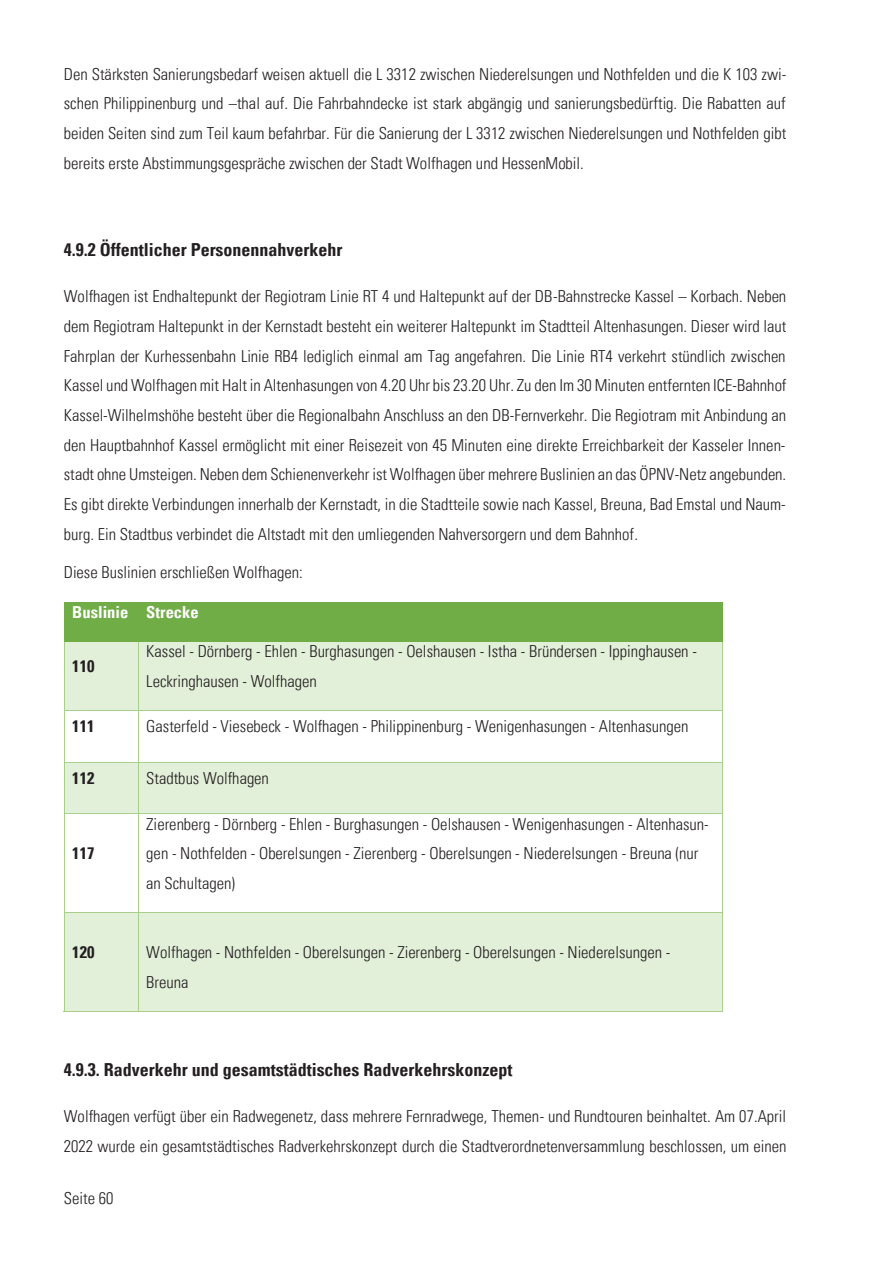
<style>
.page{position:relative;width:893px;height:1263px;background:#fff}
.page>*{position:absolute;margin:0;border:0;box-sizing:border-box;transform-origin:0 0}
.t1{font:700 condensed 18px "Univers LT Pro";color:#231f20}
.t2{font:300 condensed 16.5px/29.7px "Univers LT Pro";color:#231f20}
.t3{font:700 condensed 16.5px "Univers LT Pro";color:#fff}
.t4{font:700 condensed 16.5px "Univers LT Pro";color:#231f20}
</style>
<div class="page">
<div style="left:65px;top:602px;width:73px;height:39px;background:#70ad46"></div>
<div style="left:138px;top:602px;width:584px;height:39px;background:#70ad46"></div>
<hr style="left:64px;top:602px;width:1px;height:39px;background:#70ad46">
<hr style="left:722px;top:602px;width:1px;height:39px;background:#70ad46">
<div style="left:65px;top:642px;width:73px;height:68px;background:#e2efd9"></div>
<div style="left:139px;top:642px;width:583px;height:68px;background:#e2efd9"></div>
<hr style="left:64px;top:641px;width:658px;height:1px;background:#70ad46">
<hr style="left:64px;top:642px;width:1px;height:68px;background:#a8d08c">
<hr style="left:138px;top:642px;width:1px;height:68px;background:#a8d08c">
<hr style="left:722px;top:642px;width:1px;height:68px;background:#a8d08c">
<hr style="left:64px;top:710px;width:658px;height:1px;background:#a8d08c">
<hr style="left:64px;top:711px;width:1px;height:51px;background:#a8d08c">
<hr style="left:138px;top:711px;width:1px;height:51px;background:#a8d08c">
<hr style="left:722px;top:711px;width:1px;height:51px;background:#a8d08c">
<div style="left:65px;top:763px;width:73px;height:51px;background:#e2efd9"></div>
<div style="left:139px;top:763px;width:583px;height:51px;background:#e2efd9"></div>
<hr style="left:64px;top:762px;width:658px;height:1px;background:#a8d08c">
<hr style="left:64px;top:763px;width:1px;height:51px;background:#a8d08c">
<hr style="left:138px;top:763px;width:1px;height:51px;background:#a8d08c">
<hr style="left:722px;top:763px;width:1px;height:51px;background:#a8d08c">
<hr style="left:64px;top:814px;width:658px;height:1px;background:#a8d08c">
<hr style="left:64px;top:814px;width:1px;height:98px;background:#a8d08c">
<hr style="left:138px;top:814px;width:1px;height:98px;background:#a8d08c">
<hr style="left:722px;top:814px;width:1px;height:98px;background:#a8d08c">
<div style="left:65px;top:913px;width:73px;height:98px;background:#e2efd9"></div>
<div style="left:139px;top:913px;width:583px;height:98px;background:#e2efd9"></div>
<hr style="left:64px;top:912px;width:658px;height:1px;background:#a8d08c">
<hr style="left:64px;top:913px;width:1px;height:99px;background:#a8d08c">
<hr style="left:64px;top:1011px;width:74px;height:1px;background:#a8d08c">
<hr style="left:138px;top:913px;width:1px;height:99px;background:#a8d08c">
<hr style="left:139px;top:1011px;width:583px;height:1px;background:#a8d08c">
<hr style="left:722px;top:913px;width:1px;height:99px;background:#a8d08c">
<p class="t2" style="left:64px;top:59px;width:724px;text-align:justify">Den Stärksten Sanierungsbedarf weisen aktuell die L 3312 zwischen Niederelsungen und Nothfelden und die K 103 zwi&shy;schen Philippinenburg und –thal auf. Die Fahrbahndecke ist stark abgängig und sanierungsbedürftig. Die Rabatten auf beiden Seiten sind zum Teil kaum befahrbar. Für die Sanierung der L 3312 zwischen Niederelsungen und Nothfelden gibt bereits erste Abstimmungsgespräche zwischen der Stadt Wolfhagen und HessenMobil.</p>
<p class="t1" style="left:64px;top:240px;width:280px">4.9.2 Öffentlicher Personennahverkehr</p>
<p class="t2" style="left:64px;top:282px;width:724px;text-align:justify">Wolfhagen ist Endhaltepunkt der Regiotram Linie RT 4 und Haltepunkt auf der DB-Bahnstrecke Kassel – Korbach. Neben dem Regiotram Haltepunkt in der Kernstadt besteht ein weiterer Haltepunkt im Stadtteil Altenhasungen. Dieser wird laut Fahrplan der Kurhessenbahn Linie RB4 lediglich einmal am Tag angefahren. Die Linie RT4 verkehrt stündlich zwischen Kassel und Wolfhagen mit Halt in Altenhasungen von 4.20 Uhr bis 23.20 Uhr. Zu den Im 30 Minuten entfernten ICE-Bahnhof Kassel-Wilhelmshöhe besteht über die Regionalbahn Anschluss an den DB-Fernverkehr. Die Regiotram mit Anbindung an den Hauptbahnhof Kassel ermöglicht mit einer Reisezeit von 45 Minuten eine direkte Erreichbarkeit der Kasseler Innen&shy;stadt ohne Umsteigen. Neben dem Schienenverkehr ist Wolfhagen über mehrere Buslinien an das ÖPNV-Netz angebunden.<br>Es gibt direkte Verbindungen innerhalb der Kernstadt, in die Stadtteile sowie nach Kassel, Breuna, Bad Emstal und Naum&shy;burg. Ein Stadtbus verbindet die Altstadt mit den umliegenden Nahversorgern und dem Bahnhof.</p>
<p class="t2" style="left:64px;top:558px;width:240px">Diese Buslinien erschließen Wolfhagen:</p>
<p class="t3" style="left:72px;top:603px;width:128px">Buslinie Strecke</p>
<p class="t4" style="left:72px;top:657px;width:24px">110</p>
<p class="t2" style="left:146px;top:637px;width:552px">Kassel - Dörnberg - Ehlen - Burghasungen - Oelshausen - Istha - Bründersen - Ippinghausen -<br>Leckringhausen - Wolfhagen</p>
<p class="t4" style="left:72px;top:717px;width:24px">111</p>
<p class="t2" style="left:146px;top:712px;width:544px">Gasterfeld - Viesebeck - Wolfhagen - Philippinenburg - Wenigenhasungen - Altenhasungen</p>
<p class="t4" style="left:72px;top:769px;width:24px">112</p>
<p class="t2" style="left:146px;top:764px;width:124px">Stadtbus Wolfhagen</p>
<p class="t4" style="left:72px;top:844px;width:24px">117</p>
<p class="t2" style="left:146px;top:809px;width:564px">Zierenberg - Dörnberg - Ehlen - Burghasungen - Oelshausen - Wenigenhasungen - Altenhasun&shy;gen - Nothfelden - Oberelsungen - Zierenberg - Oberelsungen - Niederelsungen - Breuna (nur an Schultagen)</p>
<p class="t4" style="left:72px;top:943px;width:24px">120</p>
<p class="t2" style="left:146px;top:938px;width:526px">Wolfhagen - Nothfelden - Oberelsungen - Zierenberg - Oberelsungen - Niederelsungen -<br>Breuna</p>
<p class="t1" style="left:64px;top:1060px;width:450px">4.9.3. Radverkehr und gesamtstädtisches Radverkehrskonzept</p>
<p class="t2" style="left:64px;top:1102px;width:724px">Wolfhagen verfügt über ein Radwegenetz, dass mehrere Fernradwege, Themen- und Rundtouren beinhaltet. Am 07.April<br>2022 wurde ein gesamtstädtisches Radverkehrskonzept durch die Stadtverordnetenversammlung beschlossen, um einen</p>
<p class="t2" style="left:64px;top:1184px;width:51px">Seite 60</p>
</div>
